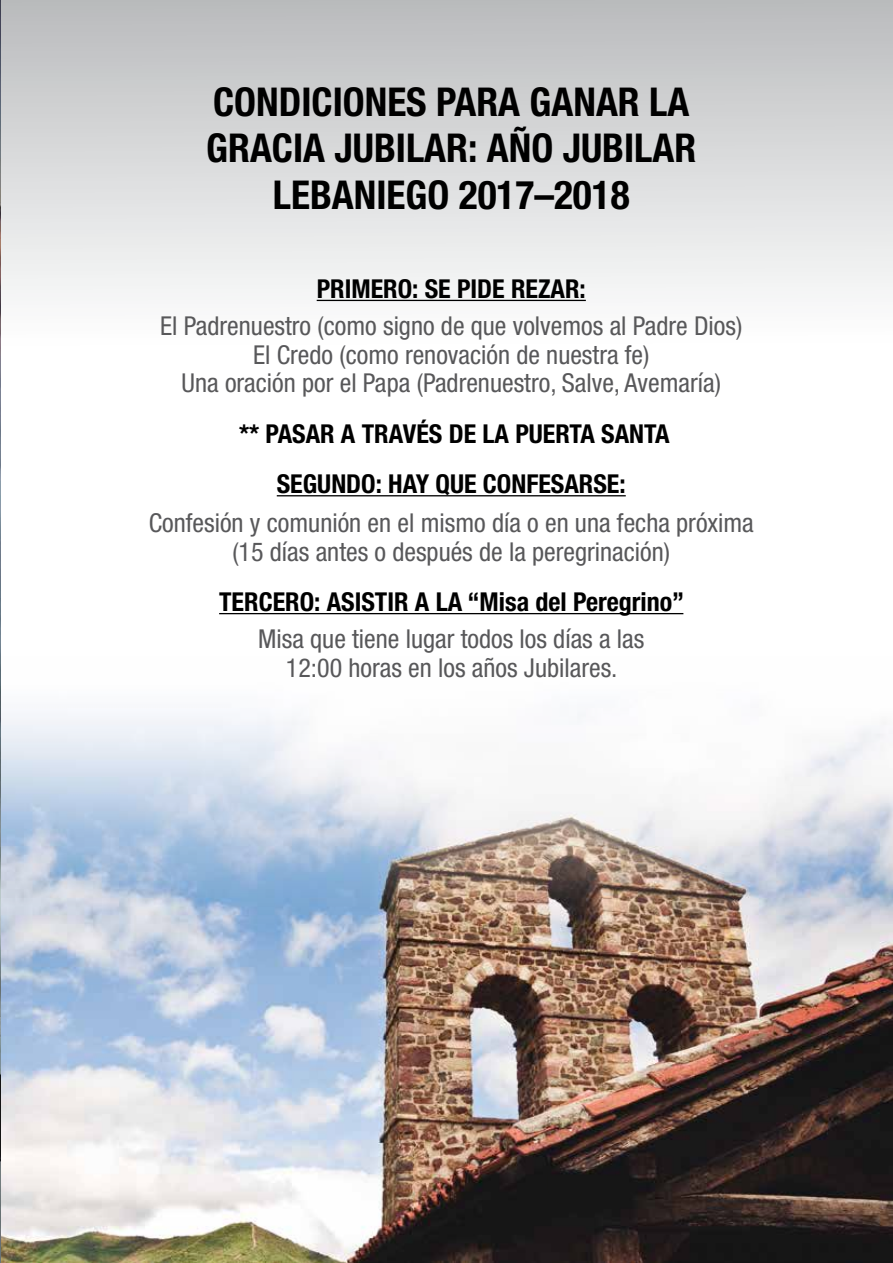
<style>
.page{position:relative;width:893px;height:1263px;background:#fff}
.page>*{position:absolute;margin:0;border:0;box-sizing:border-box;transform-origin:0 0}
.t1{font:700 condensed 39.75px/46.5px "Helvetica Neue LT Std";color:#000;text-align:center}
.t2{font:condensed 26.1px/28.8px "Helvetica Neue LT Std";color:#58585a;text-align:center}
.t3{font:700 condensed 26.1px/50.4px "Helvetica Neue LT Std";color:#000;text-align:center}
</style>
<div class="page">
<div style="left:0;top:0;width:893px;height:557px;background:linear-gradient(to bottom,#c4c5c7,#fff)"></div>
<img style="left:1px;top:714px;width:892px;height:549px">
<hr style="left:317px;top:300px;width:269px;height:1px;background:#000">
<hr style="left:277px;top:495px;width:349px;height:1px;background:#000">
<hr style="left:219px;top:613px;width:464px;height:1px;background:#000">
<img style="left:0;top:0;width:1px;height:1263px">
<h1 class="t1" style="left:206px;top:78px;width:492px">CONDICIONES PARA GANAR LA<br>GRACIA JUBILAR: AÑO JUBILAR<br>LEBANIEGO 2017–2018</h1>
<p class="t3" style="left:317px;top:263px;width:271px">PRIMERO: SE PIDE REZAR:</p>
<p class="t2" style="left:160px;top:311px;width:584px">El Padrenuestro (como signo de que volvemos al Padre Dios)<br>El Credo (como renovación de nuestra fe)<br>Una oración por el Papa (Padrenuestro, Salve, Avemaría)</p>
<p class="t3" style="left:239px;top:408px;width:432px">** PASAR A TRAVÉS DE LA PUERTA SANTA<br>SEGUNDO: HAY QUE CONFESARSE:</p>
<p class="t2" style="left:149px;top:508px;width:607px">Confesión y comunión en el mismo día o en una fecha próxima (15 días antes o después de la peregrinación)</p>
<p class="t3" style="left:219px;top:576px;width:467px">TERCERO: ASISTIR A LA “Misa del Peregrino”</p>
<p class="t2" style="left:258px;top:624px;width:388px">Misa que tiene lugar todos los días a las<br>12:00 horas en los años Jubilares.</p>
</div>
